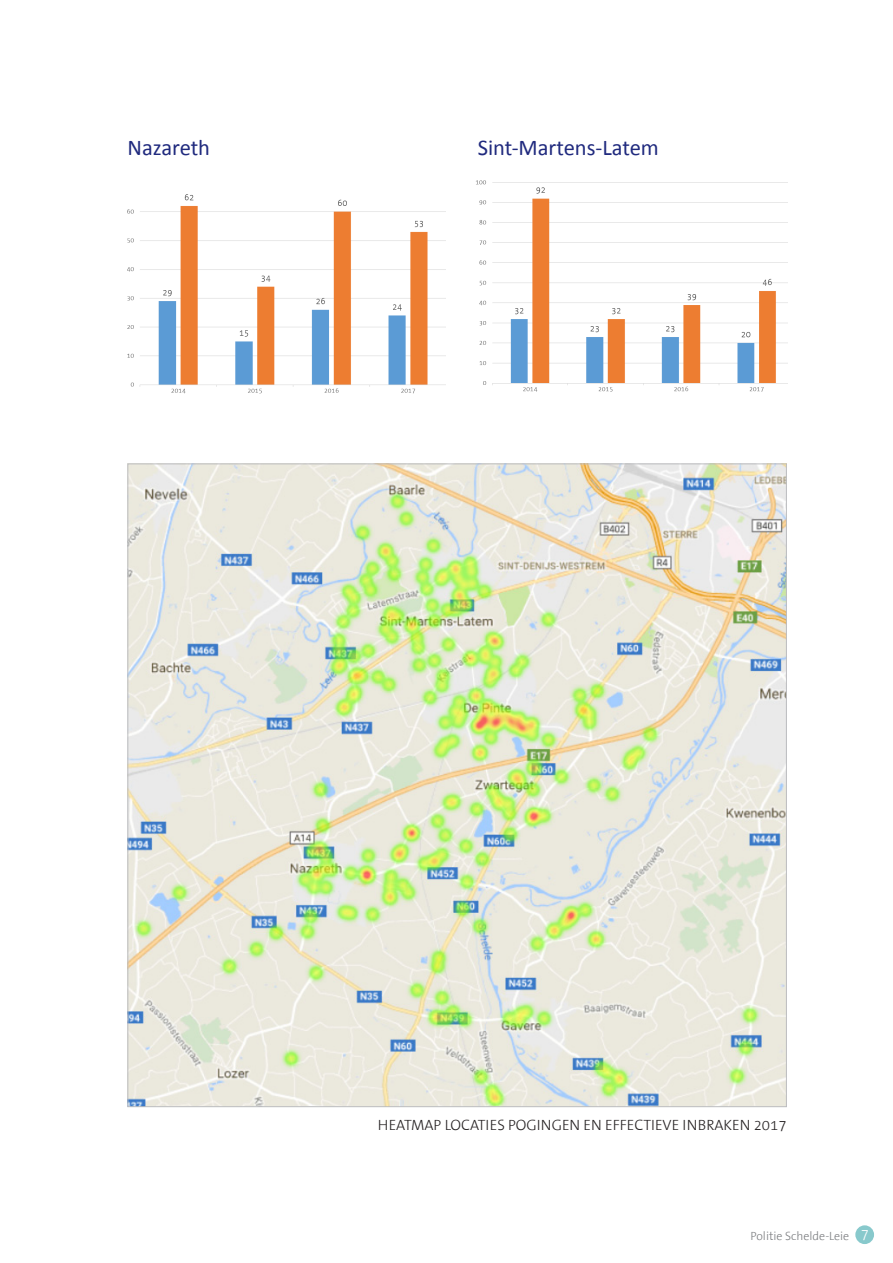
<style>
.page{position:relative;width:893px;height:1263px;background:#fff}
.page>*{position:absolute;margin:0;border:0;box-sizing:border-box;transform-origin:0 0}
.t1{font:22.5px "Calibri";color:#202a7e}
.t2{font:300 15px "The Sans TTB3";color:#231f20}
.t3{font:300 12px "The Sans TTB3";color:#797b7e}
.s1{font-size:15px;color:#fff}
</style>
<div class="page">
<div style="left:855px;top:1225px;width:19px;height:19px;background:#88c9cc;border-radius:50%"></div>
<img style="left:128px;top:194px;width:318px;height:200px">
<img style="left:476px;top:180px;width:311px;height:212px">
<img style="left:129px;top:465px;width:656px;height:640px">
<h1 class="t1" style="left:128px;top:133px;width:84px">Nazareth</h1>
<h1 class="t1" style="left:478px;top:133px;width:183px">Sint-Martens-Latem</h1>
<p class="t2" style="left:378px;top:1117px;width:410px">HEATMAP LOCATIES POGINGEN EN EFFECTIEVE IN BRAKEN 2017</p>
<p class="t3" style="left:751px;top:1229px;width:120px">POLITIE SCHELDE-LEIE <span class="s1">7</span></p>
</div>
